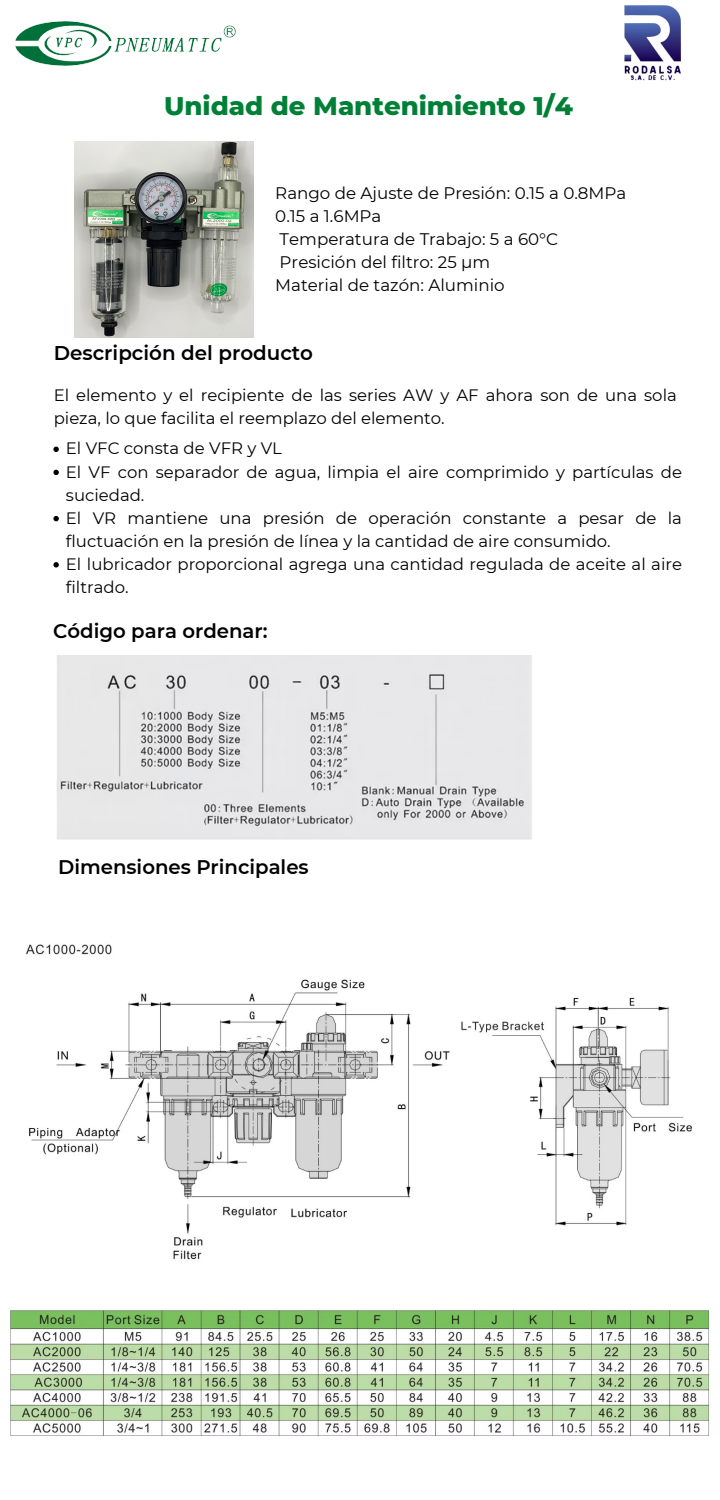
<style>
.page{position:relative;width:720px;height:1500px;background:#fff}
.page>*{position:absolute;margin:0;border:0;box-sizing:border-box;transform-origin:0 0}
.t1{font:800 26px "Montserrat";color:#008037}
.t2{font:600 19.88px "Montserrat";color:#000}
.t3{font:600 19.68px "Montserrat";color:#000}
.t4{font:16.72px/23.1px "Montserrat";color:#000}
.t5{font:16.52px/23.1px "Montserrat";color:#000}
</style>
<div class="page">
<img style="left:15px;top:21px;width:220px;height:45px">
<img style="left:624px;top:5px;width:57px;height:76px">
<img style="left:74px;top:141px;width:180px;height:196px">
<img style="left:56px;top:656px;width:476px;height:184px">
<img style="left:26px;top:944px;width:666px;height:316px">
<img style="left:10px;top:1310px;width:700px;height:126px">
<svg style="left:53px;top:447px;width:6px;height:5px"></svg>
<svg style="left:53px;top:470px;width:6px;height:5px"></svg>
<svg style="left:53px;top:516px;width:6px;height:5px"></svg>
<svg style="left:53px;top:562px;width:6px;height:6px"></svg>
<h1 class="t1" style="left:164px;top:90px;width:410px">Unidad de Mantenimiento 1/4</h1>
<p class="t4" style="left:275px;top:181px;width:353px">Rango de Ajuste de Presión: 0.15 a 0.8MPa<br>0.15 a 1.6MPa<br>Temperatura de Trabajo: 5 a 60°C<br>Presición del filtro: 25 μm<br>Material de tazón: Aluminio</p>
<p class="t2" style="left:54px;top:341px;width:261px">Descripción del producto</p>
<p class="t5" style="left:54px;top:384px;width:625px">El elemento y el recipiente de las series AW y AF ahora son de una sola pieza, lo que facilita el reemplazo del elemento.</p>
<p class="t5" style="left:66px;top:437px;width:618px">El VFC consta de VFR y VL<br>El VF con separador de agua, limpia el aire comprimido y partículas de suciedad.<br>El VR mantiene una presión de operación constante a pesar de la fluctuación en la presión de línea y la cantidad de aire consumido.<br>El lubricador proporcional agrega una cantidad regulada de aceite al aire filtrado.</p>
<p class="t3" style="left:53px;top:619px;width:216px">Código para ordenar:</p>
<p class="t3" style="left:58px;top:855px;width:252px">Dimensiones Principales</p>
</div>
